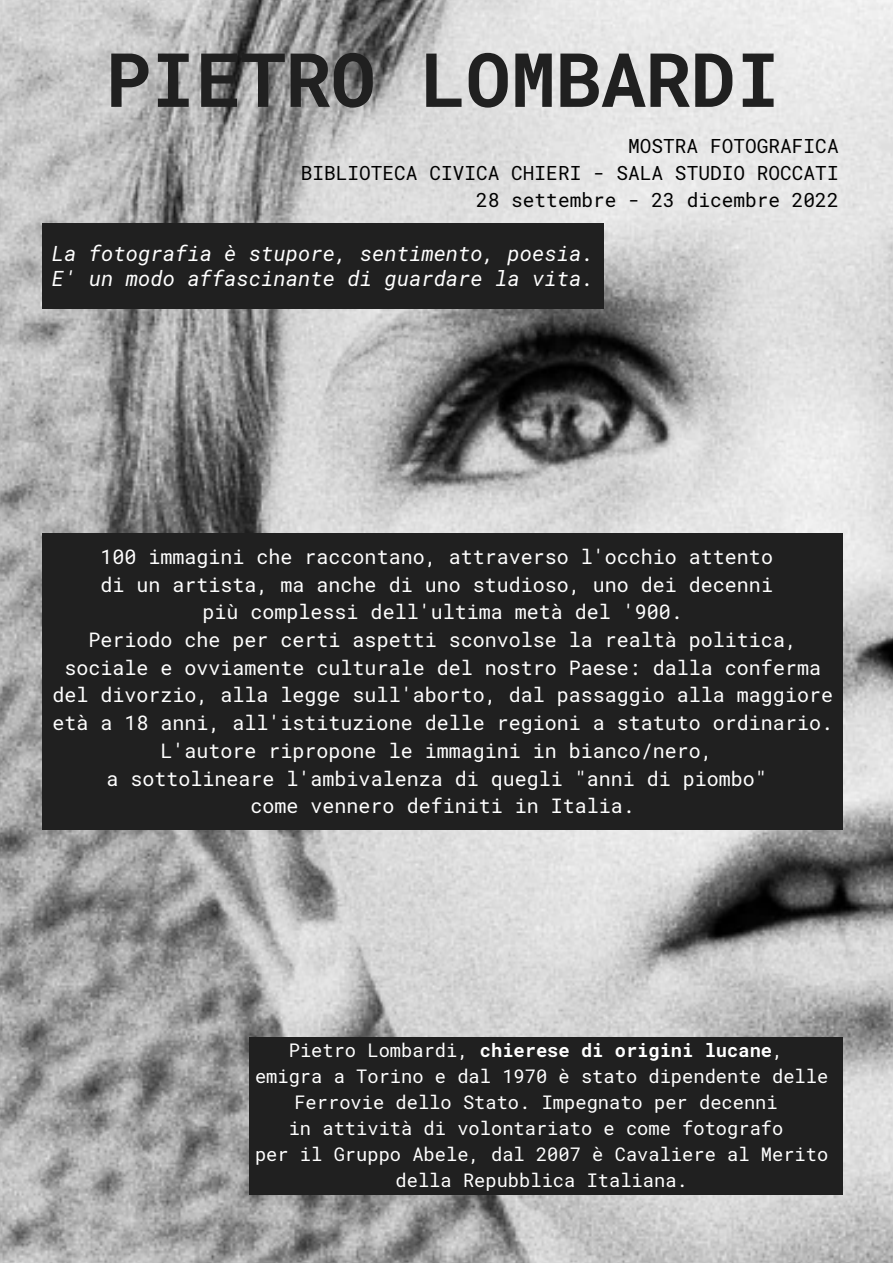
<style>
.page{position:relative;width:893px;height:1264px;background:#fff}
.page>*{position:absolute;margin:0;border:0;box-sizing:border-box;transform-origin:0 0}
.t1{font:700 75px "Roboto Mono";color:#202020}
.t2{font:italic 21px/24.8px "Roboto Mono";color:#fff}
.t3{font:19.95px "Roboto Mono";color:#fff}
.t4{font:19.5px/27px "Roboto Mono";color:#000;text-align:right}
.t5{font:18.75px "Roboto Mono";color:#fff}
.t6{font:700 18.75px "Roboto Mono";color:#fff}
.s1{font-weight:400}
</style>
<div class="page">
<img style="left:0;top:0;width:892px;height:1262px">
<div style="left:42px;top:533px;width:801px;height:297px;background:#202020"></div>
<div style="left:42px;top:223px;width:561px;height:85px;background:#202020"></div>
<div style="left:249px;top:1036px;width:593px;height:158px;background:#202020"></div>
<h1 class="t1" style="left:106px;top:28px;width:676px">PIETRO LOMBARDI</h1>
<p class="t4" style="left:301px;top:132px;width:539px">MOSTRA FOTOGRAFICA<br>BIBLIOTECA CIVICA CHIERI - SALA STUDIO ROCCATI<br>28 settembre - 23 dicembre 2022</p>
<p class="t2" style="left:52px;top:240px;width:543px">La fotografia è stupore, sentimento, poesia.<br>E' un modo affascinante di guardare la vita.</p>
<p class="t3" style="left:100px;top:543px;width:674px">100 immagini che raccontano, attraverso l'occhio attento</p>
<p class="t3" style="left:100px;top:570px;width:674px">di un artista, ma anche di uno studioso, uno dei decenni</p>
<p class="t3" style="left:202px;top:598px;width:482px">più complessi dell'ultima metà del '900.</p>
<p class="t3" style="left:88px;top:626px;width:710px">Periodo che per certi aspetti sconvolse la realtà politica,</p>
<p class="t3" style="left:64px;top:654px;width:758px">sociale e ovviamente culturale del nostro Paese: dalla conferma</p>
<p class="t3" style="left:52px;top:681px;width:782px">del divorzio, alla legge sull'aborto, dal passaggio alla maggiore</p>
<p class="t3" style="left:52px;top:709px;width:782px">età a 18 anni, all'istituzione delle regioni a statuto ordinario.</p>
<p class="t3" style="left:160px;top:737px;width:554px">L'autore ripropone le immagini in bianco/nero,</p>
<p class="t3" style="left:106px;top:764px;width:662px">a sottolineare l'ambivalenza di quegli "anni di piombo"</p>
<p class="t3" style="left:250px;top:792px;width:386px">come vennero definiti in Italia.</p>
<p class="t6" style="left:289px;top:1037px;width:496px"><span class="s1">Pietro Lombardi,</span> chierese di origini lucane<span class="s1">,</span></p>
<p class="t5" style="left:255px;top:1063px;width:575px">emigra a Torino e dal 1970 è stato dipendente delle</p>
<p class="t5" style="left:294px;top:1089px;width:485px">Ferrovie dello Stato. Impegnato per decenni</p>
<p class="t5" style="left:289px;top:1115px;width:496px">in attività di volontariato e come fotografo</p>
<p class="t5" style="left:255px;top:1141px;width:575px">per il Gruppo Abele, dal 2007 è Cavaliere al Merito</p>
<p class="t5" style="left:395px;top:1166px;width:294px">della Repubblica Italiana.</p>
</div>
